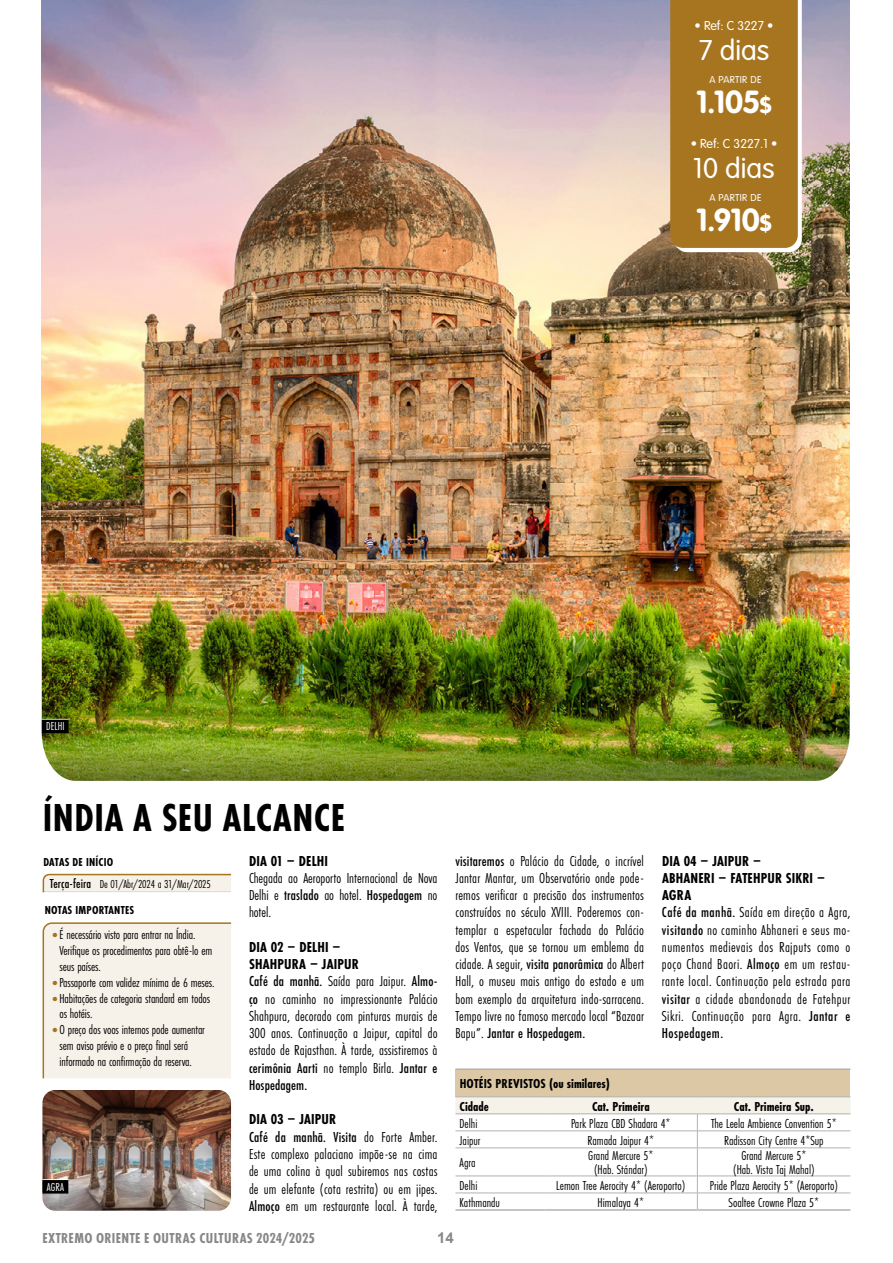
<style>
.page{position:relative;width:893px;height:1263px;background:#fff}
.page>*{position:absolute;margin:0;border:0;box-sizing:border-box;transform-origin:0 0}
.t1{font:700 40.5px "Futura PT Cond";letter-spacing:.015em;color:#000}
.t2{font:700 31.5px "VAG Rounded Std";letter-spacing:-.015em;color:#fff}
.t3{font:300 30px "VAG Rundschrift D";color:#fff}
.t4{font:15px/17.2px "Futura PT Cond";letter-spacing:.01em;color:#000;text-align:justify}
.t5{font:15px/17.2px "Futura PT Cond";letter-spacing:.03em;color:#000}
.t6{font:700 15px "Futura PT Cond";letter-spacing:.025em;color:#878787}
.t7{font:700 15px "Futura PT Cond";letter-spacing:.01em;color:#000}
.t8{font:700 15px "Arial";color:#878787}
.t9{font:13.5px/15.8px "Futura PT Cond";letter-spacing:-.01em;color:#000}
.t10{font:700 13.5px/22.4px "Futura PT Cond";color:#000}
.t11{font:300 13.5px "VAG Rundschrift D";color:#fff}
.t12{font:12px/21.6px "Futura PT Cond";letter-spacing:-.01em;color:#000}
.t13{font:700 12px "Futura PT Cond";letter-spacing:.02em;color:#000}
.t14{font:12px "Futura PT Cond";letter-spacing:.01em;color:#fff}
.t15{font:300 10.5px "VAG Rundschrift D";letter-spacing:.03em;color:#fff}
.s1{font-size:22.5px}
.s2{font-weight:500}
.s3{font-weight:700}
.s4{font-weight:500;font-size:13.5px}
.s5{font-family:"The Sans Cd LF3";font-weight:300;font-size:22.5px;color:#a7751f}
</style>
<div class="page">
<img style="left:42px;top:0;width:808px;height:564px">
<img style="left:41px;top:564px;width:809px;height:217px">
<svg style="left:42px;top:719px;width:27px;height:1px"></svg>
<div style="left:42px;top:720px;width:27px;height:13px;background:#000"></div>
<svg style="left:42px;top:873px;width:189px;height:20px;background:#eee6d9"></svg>
<div style="left:455px;top:1069px;width:395px;height:28px;background:#dcc8a5"></div>
<svg style="left:455px;top:1097px;width:395px;height:112px"></svg>
<hr style="left:455px;top:1130px;width:89px;height:1px;background:#b3b2b2">
<hr style="left:544px;top:1130px;width:153px;height:1px;background:#b3b2b2">
<hr style="left:697px;top:1130px;width:153px;height:1px;background:#b3b2b2">
<hr style="left:455px;top:1147px;width:89px;height:1px;background:#b3b2b2">
<hr style="left:455px;top:1176px;width:89px;height:1px;background:#b3b2b2">
<hr style="left:455px;top:1193px;width:89px;height:1px;background:#b3b2b2">
<hr style="left:544px;top:1147px;width:153px;height:1px;background:#b3b2b2">
<hr style="left:697px;top:1147px;width:153px;height:1px;background:#b3b2b2">
<hr style="left:544px;top:1176px;width:153px;height:1px;background:#b3b2b2">
<hr style="left:697px;top:1176px;width:153px;height:1px;background:#b3b2b2">
<hr style="left:544px;top:1193px;width:153px;height:1px;background:#b3b2b2">
<hr style="left:697px;top:1193px;width:153px;height:1px;background:#b3b2b2">
<hr style="left:455px;top:1068px;width:89px;height:2px;background:#b3b2b2">
<hr style="left:544px;top:1068px;width:153px;height:2px;background:#b3b2b2">
<hr style="left:697px;top:1068px;width:153px;height:2px;background:#b3b2b2">
<hr style="left:455px;top:1096px;width:89px;height:1px;background:#b3b2b2">
<hr style="left:544px;top:1096px;width:153px;height:1px;background:#b3b2b2">
<hr style="left:697px;top:1096px;width:153px;height:1px;background:#b3b2b2">
<hr style="left:455px;top:1209px;width:89px;height:2px;background:#b3b2b2">
<hr style="left:544px;top:1209px;width:153px;height:2px;background:#b3b2b2">
<hr style="left:697px;top:1209px;width:153px;height:2px;background:#b3b2b2">
<div style="left:42px;top:922px;width:190px;height:157px;background:#f6f1e9"></div>
<img style="left:42px;top:1090px;width:189px;height:121px">
<svg style="left:43px;top:1179px;width:25px;height:1px"></svg>
<div style="left:43px;top:1180px;width:25px;height:13px;background:#000"></div>
<svg style="left:670px;top:0;width:132px;height:252px;background:#ab7b2a"></svg>
<p class="t14" style="left:46px;top:719px;width:20px">DELHI</p>
<p class="t11" style="left:694px;top:19px;width:80px">• Ref: C 3227 •</p>
<h3 class="t3" style="left:699px;top:34px;width:72px">7 dias</h3>
<p class="t15" style="left:709px;top:74px;width:54px">A PARTIR DE</p>
<h2 class="t2" style="left:696px;top:84px;width:77px">1.105<span class="s1">$</span></h2>
<p class="t11" style="left:691px;top:136px;width:88px">• Ref: C 3227.1 •</p>
<h3 class="t3" style="left:693px;top:152px;width:83px">10 dias</h3>
<p class="t15" style="left:709px;top:192px;width:54px">A PARTIR DE</p>
<h2 class="t2" style="left:696px;top:201px;width:77px">1.910<span class="s1">$</span></h2>
<h1 class="t1" style="left:43px;top:794px;width:304px">ÍNDIA A SEU ALCANCE</h1>
<p class="t7" style="left:249px;top:852px;width:80px">DIA 01 – DELHI</p>
<p class="t4" style="left:249px;top:869px;width:190px">Chegada ao Aeroporto Internacional de Nova Delhi e <span class="s2">traslado</span> ao hotel. <span class="s2">Hospedagem</span> no hotel.</p>
<p class="t4" style="left:249px;top:938px;width:190px;text-align:left"><span class="s3">DIA 02 – DELHI –<br>SHAHPURA – JAIPUR<br></span><span class="s2">Café da manhã.</span> Saída para Jaipur. <span class="s2">Almo&shy;ço</span> no caminho no impressionante Palácio<br>Shahpura, decorado com pinturas murais de<br>300 anos. Continuação a Jaipur, capital do estado de Rajasthan. À tarde, assistiremos à <span class="s2">cerimônia Aarti</span> no templo Birla. <span class="s2">Jantar e<br>Hospedagem.</span></p>
<p class="t4" style="left:249px;top:1111px;width:190px;text-align:left"><span class="s3">DIA 03 – JAIPUR<br></span><span class="s2">Café da manhã. Visita</span> do Forte Amber.<br>Este complexo palaciano impõe-se na cima de uma colina à qual subiremos nas costas de um elefante (cota restrita) ou em jipes.<br><span class="s2">Almoço</span> em um restaurante local. À tarde,</p>
<p class="t12" style="left:50px;top:851px;width:163px;text-indent:-6px"><span class="s3">DATAS DE INÍCIO<br></span><span class="s4">Terça-feira</span> De 01/Abr/2024 a 31/Mar/2025</p>
<p class="t4" style="left:455px;top:852px;width:190px"><span class="s2">visitaremos</span> o Palácio da Cidade, o incrível Jantar Mantar, um Observatório onde pode&shy;remos verificar a precisão dos instrumentos construídos no século XVIII. Poderemos con&shy;templar a espetacular fachada do Palácio dos Ventos, que se tornou um emblema da cidade. A seguir, <span class="s2">visita panorâmica</span> do Albert Hall, o museu mais antigo do estado e um bom exemplo da arquitetura indo-sarracena.<br>Tempo livre no famoso mercado local “Bazaar Bapu”. <span class="s2">Jantar e Hospedagem.</span></p>
<p class="t5" style="left:662px;top:852px;width:190px"><span class="s3">DIA 04 – JAIPUR –<br>ABHANERI – FATEHPUR SIKRI –<br>AGRA<br></span><span class="s2">Café da manhã.</span> Saída em direção a Agra, <span class="s2">visitando</span> no caminho Abhaneri e seus mo&shy;numentos medievais dos Rajputs como o poço Chand Baori. <span class="s2">Almoço</span> em um restau&shy;rante local. Continuação pela estrada para <span class="s2">visitar</span> a cidade abandonada de Fatehpur<br>Sikri. Continuação para Agra. <span class="s2">Jantar e<br>Hospedagem.</span></p>
<p class="t10" style="left:460px;top:1072px;width:152px">HOTÉIS PREVISTOS (ou similares)<br>Cidade</p>
<p class="t13" style="left:45px;top:903px;width:91px">NOTAS IMPORTANTES</p>
<p class="t9" style="left:60px;top:927px;width:154px;text-indent:-9px"><span class="s5">•</span>É necessário visto para entrar na Índia.<br>Verifique os procedimentos para obtê-lo em seus países.</p>
<p class="t9" style="left:51px;top:974px;width:165px"><span class="s5">•</span>Passaporte com validez mínima de 6 meses.</p>
<p class="t9" style="left:60px;top:990px;width:152px;text-indent:-9px"><span class="s5">•</span>Habitações de categoria standard em todos os hotéis.</p>
<p class="t9" style="left:60px;top:1022px;width:147px;text-indent:-9px"><span class="s5">•</span>O preço dos voos internos pode aumentar sem aviso prévio e o preço final será informado na confirmação da reserva.</p>
<p class="t10" style="left:592px;top:1095px;width:59px">Cat. Primeira</p>
<p class="t10" style="left:734px;top:1095px;width:82px">Cat. Primeira Sup.</p>
<p class="t9" style="left:460px;top:1115px;width:19px">Delhi</p>
<p class="t9" style="left:571px;top:1115px;width:101px">Park Plaza CBD Shadara 4*</p>
<p class="t9" style="left:711px;top:1115px;width:127px">The Leela Ambience Convention 5*</p>
<p class="t9" style="left:460px;top:1132px;width:22px">Jaipur</p>
<p class="t9" style="left:588px;top:1132px;width:68px">Ramada Jaipur 4*</p>
<p class="t9" style="left:724px;top:1132px;width:101px">Radisson City Centre 4*Sup</p>
<p class="t9" style="left:460px;top:1155px;width:17px">Agra</p>
<p class="t9" style="left:588px;top:1149px;width:67px;line-height:13.5px;text-align:center">Grand Mercure 5* (Hab. Stándar)</p>
<p class="t9" style="left:733px;top:1149px;width:83px;line-height:13.5px;text-align:center">Grand Mercure 5* (Hab. Vista Taj Mahal)</p>
<p class="t9" style="left:460px;top:1177px;width:19px">Delhi</p>
<p class="t9" style="left:556px;top:1177px;width:131px">Lemon Tree Aerocity 4* (Aeroporto)</p>
<p class="t9" style="left:710px;top:1177px;width:129px">Pride Plaza Aerocity 5* (Aeroporto)</p>
<p class="t9" style="left:460px;top:1194px;width:42px">Kathmandu</p>
<p class="t9" style="left:598px;top:1194px;width:48px">Himalaya 4*</p>
<p class="t9" style="left:729px;top:1194px;width:92px">Soaltee Crowne Plaza 5*</p>
<p class="t14" style="left:47px;top:1180px;width:19px">AGRA</p>
<p class="t6" style="left:43px;top:1229px;width:274px">EXTREMO ORIENTE E OUTRAS CULTURAS 2024/2025</p>
<p class="t8" style="left:437px;top:1228px;width:18px">14</p>
</div>
